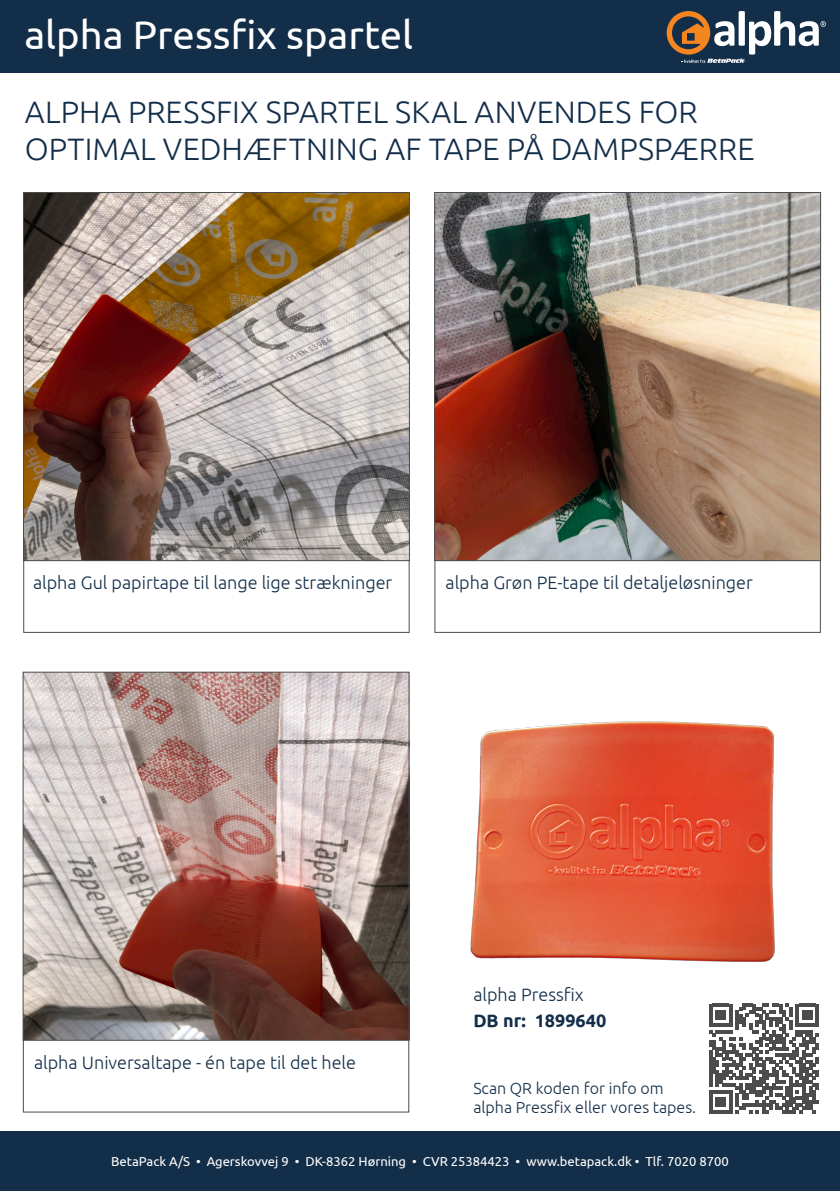
<style>
.page{position:relative;width:840px;height:1191px;background:#fff}
.page>*{position:absolute;margin:0;border:0;box-sizing:border-box;transform-origin:0 0}
.t1{font:40px "Ubuntu";color:#fff}
.t2{font:300 31px/37.2px "Ubuntu";letter-spacing:.005em;color:#132e49}
.t3{font:300 18px "Ubuntu";color:#132e49}
.t4{font:700 18px "Ubuntu";color:#132e49}
.t5{font:300 16px/19.2px "Ubuntu";color:#132e49}
.t6{font:13px "Ubuntu";color:#fff}
</style>
<div class="page">
<div style="left:23px;top:1039px;width:386px;height:73px;border:1px solid #4b4c4d"></div>
<div style="left:0;top:1131px;width:839px;height:60px;background:#132e49"></div>
<div style="left:0;top:0;width:839px;height:72px;background:#132e49"></div>
<img style="left:470px;top:721px;width:305px;height:241px">
<img style="left:25px;top:674px;width:382px;height:364px">
<div style="left:23px;top:672px;width:386px;height:368px;border:1px solid #4b4c4d"></div>
<svg style="left:666px;top:11px;width:159px;height:52px"></svg>
<svg style="left:709px;top:1003px;width:109px;height:110px"></svg>
<img style="left:25px;top:194px;width:382px;height:365px">
<div style="left:23px;top:192px;width:386px;height:369px;border:1px solid #4b4c4d"></div>
<img style="left:436px;top:194px;width:382px;height:365px">
<div style="left:434px;top:192px;width:386px;height:369px;border:1px solid #4b4c4d"></div>
<p class="t1" style="left:24px;top:10px;width:390px">alpha Pressfix spartel</p>
<p class="t2" style="left:25px;top:93px;width:730px">ALPHA PRESSFIX SPARTEL SKAL ANVENDES FOR<br>OPTIMAL VEDHÆFTNING AF TAPE PÅ DAMPSPÆRRE</p>
<p class="t3" style="left:33px;top:571px;width:360px">alpha Gul papirtape til lange lige strækninger</p>
<p class="t3" style="left:445px;top:571px;width:309px">alpha Grøn PE-tape til detaljeløsninger</p>
<p class="t3" style="left:473px;top:983px;width:112px">alpha Pressfix</p>
<p class="t3" style="left:34px;top:1052px;width:323px">alpha Universaltape - én tape til det hele</p>
<p class="t4" style="left:473px;top:1009px;width:134px">DB nr: 1899640</p>
<p class="t5" style="left:473px;top:1078px;width:224px">Scan QR koden for info om alpha Pressfix eller vores tapes.</p>
<p class="t6" style="left:111px;top:1154px;width:618px">BetaPack A/S • Agerskovvej 9 • DK-8362 Hørning • CVR 25384423 • www.betapack.dk • Tlf. 7020 8700</p>
</div>
